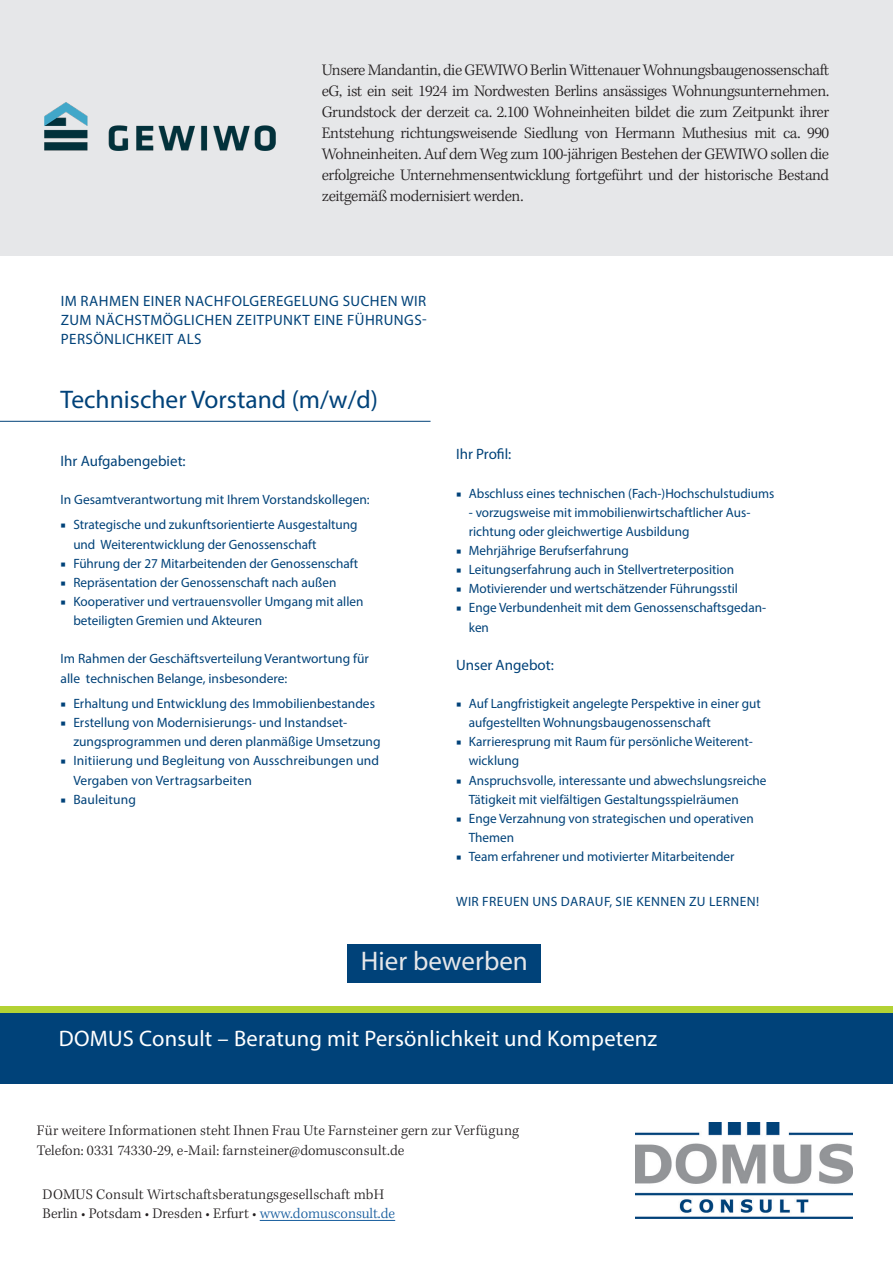
<style>
.page{position:relative;width:893px;height:1263px;background:#fff}
.page>*{position:absolute;margin:0;border:0;box-sizing:border-box;transform-origin:0 0}
._06_Stellenbeschreib{font:27px "Myriad Pro";color:#e6e7e9}
._02_Stelle{font:25.5px "Myriad Pro";color:#004279}
._07_Abbinder_auf_Bla{font:22.5px "Myriad Pro";letter-spacing:.01em;color:#fff}
.t1{font:300 16.5px/21px "Kepler Std";letter-spacing:-.025em;color:#231f20;text-align:justify}
._08_Abbinder_Fließte{font:300 15px/19.2px "Kepler Std";letter-spacing:.005em;color:#231f20}
._01_Wir_suchen{font:15px/19.2px "Myriad Pro";letter-spacing:.03em;color:#004279;text-align:justify}
._06_Stellenbeschreib-2{font:15px "Myriad Pro";color:#004279}
._03_Stellenbeschreib{font:15px "Myriad Pro";color:#004279}
._06_Stellenbeschreib-3{font:13.5px/19.2px "Myriad Pro";color:#004279}
._01_Wir_suchen-2{font:13.5px "Myriad Pro";letter-spacing:.03em;color:#004279}
.s1{font-family:"Kepler Std";font-weight:700}
.s2{color:#175d9e}
</style>
<div class="page">
<div style="left:0;top:1013px;width:893px;height:70px;background:#004279"></div>
<div style="left:0;top:0;width:893px;height:255px;background:#e6e7e9"></div>
<div style="left:0;top:1007px;width:893px;height:6px;background:#b3d234"></div>
<div style="left:347px;top:944px;width:194px;height:38px;background:#004279"></div>
<img style="left:44px;top:102px;width:231px;height:48px">
<img style="left:636px;top:1123px;width:216px;height:95px">
<hr style="left:0;top:421px;width:431px;height:1px;background:#004279">
<hr style="left:260px;top:1220px;width:135px;height:1px;background:#175d9e">
<p class="t1" style="left:322px;top:60px;width:509px">Unsere Mandantin, die GEWIWO Berlin Wittenauer Wohnungsbaugenossenschaft eG, ist ein seit 1924 im Nordwesten Berlins ansässiges Wohnungsunternehmen.<br>Grundstock der derzeit ca. 2.100 Wohneinheiten bildet die zum Zeitpunkt ihrer Entstehung richtungsweisende Siedlung von Hermann Muthesius mit ca. 990<br>Wohneinheiten. Auf dem Weg zum 100-jährigen Bestehen der GEWIWO sollen die erfolgreiche Unternehmensentwicklung fortgeführt und der historische Bestand zeitgemäß modernisiert werden.</p>
<p class="_01_Wir_suchen" style="left:61px;top:291px;width:368px">IM RAHMEN EINER NACHFOLGEREGELUNG SUCHEN WIR ZUM NÄCHSTMÖGLICHEN ZEITPUNKT EINE FÜHRUNGS-PERSÖNLICHKEIT ALS</p>
<p class="_02_Stelle" style="left:61px;top:384px;width:319px">Technischer Vorstand (m/w/d)</p>
<p class="_03_Stellenbeschreib" style="left:61px;top:451px;width:127px">Ihr Aufgabengebiet:</p>
<p class="_06_Stellenbeschreib-3" style="left:61px;top:490px;width:311px">In Gesamtverantwortung mit Ihrem Vorstandskollegen:</p>
<p class="_06_Stellenbeschreib-3" style="left:73px;top:515px;width:286px;text-indent:-13px"><span class="s1">■</span> Strategische und zukunftsorientierte Ausgestaltung und Weiterentwicklung der Genossenschaft</p>
<p class="_06_Stellenbeschreib-3" style="left:61px;top:553px;width:299px"><span class="s1">■</span> Führung der 27 Mitarbeitenden der Genossenschaft</p>
<p class="_06_Stellenbeschreib-3" style="left:61px;top:572px;width:277px"><span class="s1">■</span> Repräsentation der Genossenschaft nach außen</p>
<p class="_06_Stellenbeschreib-3" style="left:73px;top:592px;width:292px;text-indent:-13px"><span class="s1">■</span> Kooperativer und vertrauensvoller Umgang mit allen beteiligten Gremien und Akteuren</p>
<p class="_06_Stellenbeschreib-3" style="left:61px;top:649px;width:310px">Im Rahmen der Geschäftsverteilung Verantwortung für alle technischen Belange, insbesondere:</p>
<p class="_06_Stellenbeschreib-3" style="left:61px;top:694px;width:316px"><span class="s1">■</span> Erhaltung und Entwicklung des Immobilienbestandes</p>
<p class="_06_Stellenbeschreib-3" style="left:73px;top:713px;width:309px;text-indent:-13px"><span class="s1">■</span> Erstellung von Modernisierungs- und Instandset&shy;zungsprogrammen und deren planmäßige Umsetzung</p>
<p class="_06_Stellenbeschreib-3" style="left:73px;top:751px;width:307px;text-indent:-13px"><span class="s1">■</span> Initiierung und Begleitung von Ausschreibungen und<br>Vergaben von Vertragsarbeiten</p>
<p class="_06_Stellenbeschreib-3" style="left:61px;top:789px;width:77px"><span class="s1">■</span> Bauleitung</p>
<p class="_06_Stellenbeschreib-2" style="left:456px;top:445px;width:57px">Ihr Profil:</p>
<p class="_06_Stellenbeschreib-3" style="left:456px;top:483px;width:320px"><span class="s1">■</span> Abschluss eines technischen (Fach-)Hochschulstudiums</p>
<p class="_06_Stellenbeschreib-3" style="left:469px;top:502px;width:283px">- vorzugsweise mit immobilienwirtschaftlicher Aus&shy;richtung oder gleichwertige Ausbildung</p>
<p class="_06_Stellenbeschreib-3" style="left:456px;top:541px;width:174px"><span class="s1">■</span> Mehrjährige Berufserfahrung</p>
<p class="_06_Stellenbeschreib-3" style="left:456px;top:560px;width:280px"><span class="s1">■</span> Leitungserfahrung auch in Stellvertreterposition</p>
<p class="_06_Stellenbeschreib-3" style="left:456px;top:579px;width:283px"><span class="s1">■</span> Motivierender und wertschätzender Führungsstil</p>
<p class="_06_Stellenbeschreib-3" style="left:469px;top:598px;width:299px;text-indent:-13px"><span class="s1">■</span> Enge Verbundenheit mit dem Genossenschaftsgedan&shy;ken</p>
<p class="_06_Stellenbeschreib-2" style="left:456px;top:655px;width:99px">Unser Angebot:</p>
<p class="_06_Stellenbeschreib-3" style="left:469px;top:694px;width:294px;text-indent:-13px"><span class="s1">■</span> Auf Langfristigkeit angelegte Perspektive in einer gut aufgestellten Wohnungsbaugenossenschaft</p>
<p class="_06_Stellenbeschreib-3" style="left:469px;top:732px;width:286px;text-indent:-13px"><span class="s1">■</span> Karrieresprung mit Raum für persönliche Weiterent&shy;wicklung</p>
<p class="_06_Stellenbeschreib-3" style="left:469px;top:770px;width:299px;text-indent:-13px"><span class="s1">■</span> Anspruchsvolle, interessante und abwechslungsreiche<br>Tätigkeit mit vielfältigen Gestaltungsspielräumen</p>
<p class="_06_Stellenbeschreib-3" style="left:469px;top:808px;width:286px;text-indent:-13px"><span class="s1">■</span> Enge Verzahnung von strategischen und operativen<br>Themen</p>
<p class="_06_Stellenbeschreib-3" style="left:456px;top:847px;width:280px"><span class="s1">■</span> Team erfahrener und motivierter Mitarbeitender</p>
<p class="_01_Wir_suchen-2" style="left:456px;top:893px;width:304px">WIR FREUEN UNS DARAUF, SIE KENNEN ZU LERNEN!</p>
<p class="_06_Stellenbeschreib" style="left:361px;top:944px;width:169px">Hier bewerben</p>
<p class="_07_Abbinder_auf_Bla" style="left:59px;top:1025px;width:600px">DOMUS Consult – Beratung mit Persönlichkeit und Kompetenz</p>
<p class="_08_Abbinder_Fließte" style="left:37px;top:1122px;width:484px">Für weitere Informationen steht Ihnen Frau Ute Farnsteiner gern zur Verfügung</p>
<p class="_08_Abbinder_Fließte" style="left:37px;top:1141px;width:369px">Telefon: 0331 74330-29, e-Mail: farnsteiner@domusconsult.de</p>
<p class="_08_Abbinder_Fließte" style="left:43px;top:1185px;width:354px">DOMUS Consult Wirtschaftsberatungsgesellschaft mbH<br>Berlin • Potsdam • Dresden • Erfurt • <span class="s2">www.domusconsult.de</span></p>
</div>
